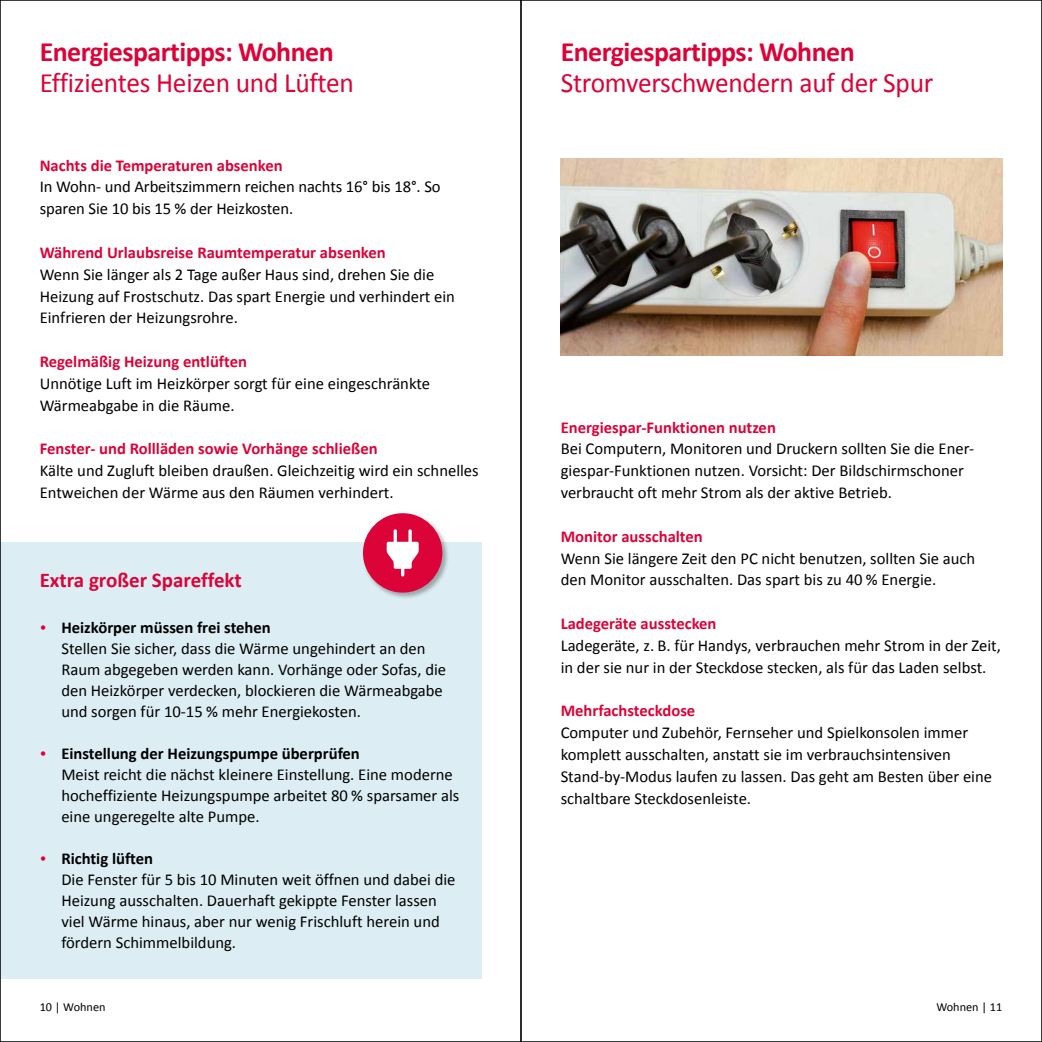
<style>
.page{position:relative;width:1042px;height:1042px;background:#fff}
.page>*{position:absolute;margin:0;border:0;box-sizing:border-box;transform-origin:0 0}
.t1{font:28px "Calibri";letter-spacing:-.01em;color:#dc0338}
.t2{font:700 28px "Calibri";letter-spacing:-.02em;color:#dc0338}
.t3{font:700 21px "Calibri";color:#dc0338}
.t4{font:16.62px/21.9px "Calibri";color:#000}
.t5{font:700 16.62px "Calibri";color:#dc0338}
.t6{font:12.25px "Calibri";color:#000}
.s1{color:#dc0338}
.s2{font-weight:700}
</style>
<div class="page">
<div style="left:0;top:542px;width:481px;height:436px;background:#dcedf3"></div>
<img style="left:561px;top:159px;width:441px;height:196px">
<div style="left:362px;top:512px;width:87px;height:88px;background:#000;opacity:.3"></div>
<div style="left:363px;top:513px;width:79px;height:79px;background:#dc0338;border-radius:50%"></div>
<svg style="left:387px;top:529px;width:32px;height:47px"></svg>
<h1 class="t2" style="left:40px;top:33px;width:296px">Energiespartipps: Wohnen</h1>
<h1 class="t1" style="left:40px;top:65px;width:316px">Effizientes Heizen und Lüften</h1>
<p class="t5" style="left:40px;top:154px;width:244px">Nachts die Temperaturen absenken</p>
<p class="t4" style="left:40px;top:176px;width:402px">In Wohn- und Arbeitszimmern reichen nachts 16° bis 18°. So sparen Sie 10 bis 15 % der Heizkosten.</p>
<p class="t5" style="left:40px;top:242px;width:348px">Während Urlaubsreise Raumtemperatur absenken</p>
<p class="t4" style="left:40px;top:263px;width:417px">Wenn Sie länger als 2 Tage außer Haus sind, drehen Sie die<br>Heizung auf Frostschutz. Das spart Energie und verhindert ein<br>Einfrieren der Heizungsrohre.</p>
<p class="t5" style="left:40px;top:351px;width:209px">Regelmäßig Heizung entlüften</p>
<p class="t4" style="left:40px;top:372px;width:392px">Unnötige Luft im Heizkörper sorgt für eine eingeschränkte<br>Wärmeabgabe in die Räume.</p>
<p class="t5" style="left:40px;top:438px;width:339px">Fenster- und Rollläden sowie Vorhänge schließen</p>
<p class="t4" style="left:40px;top:460px;width:440px">Kälte und Zugluft bleiben draußen. Gleichzeitig wird ein schnelles<br>Entweichen der Wärme aus den Räumen verhindert.</p>
<p class="t3" style="left:40px;top:567px;width:204px">Extra großer Spareffekt</p>
<p class="t4" style="left:61px;top:617px;width:386px;line-height:21px;text-indent:-22px"><span class="s1">•</span> <span class="s2">Heizkörper müssen frei stehen<br></span>Stellen Sie sicher, dass die Wärme ungehindert an den Raum abgegeben werden kann. Vorhänge oder Sofas, die den Heizkörper verdecken, blockieren die Wärmeabgabe und sorgen für 10-15 % mehr Energiekosten.</p>
<p class="t4" style="left:61px;top:743px;width:399px;line-height:21px;text-indent:-22px"><span class="s1">•</span> <span class="s2">Einstellung der Heizungspumpe überprüfen<br></span>Meist reicht die nächst kleinere Einstellung. Eine moderne hocheffiziente Heizungspumpe arbeitet 80 % sparsamer als eine ungeregelte alte Pumpe.</p>
<p class="t4" style="left:61px;top:848px;width:396px;line-height:21px;text-indent:-22px"><span class="s1">•</span> <span class="s2">Richtig lüften<br></span>Die Fenster für 5 bis 10 Minuten weit öffnen und dabei die Heizung ausschalten. Dauerhaft gekippte Fenster lassen viel Wärme hinaus, aber nur wenig Frischluft herein und fördern Schimmelbildung.</p>
<h1 class="t2" style="left:561px;top:33px;width:296px">Energiespartipps: Wohnen</h1>
<h1 class="t1" style="left:561px;top:65px;width:374px">Stromverschwendern auf der Spur</h1>
<p class="t5" style="left:561px;top:416px;width:217px">Energiespar-Funktionen nutzen</p>
<p class="t4" style="left:561px;top:438px;width:415px">Bei Computern, Monitoren und Druckern sollten Sie die Ener&shy;giespar-Funktionen nutzen. Vorsicht: Der Bildschirmschoner verbraucht oft mehr Strom als der aktive Betrieb.</p>
<p class="t5" style="left:561px;top:525px;width:144px">Monitor ausschalten</p>
<p class="t4" style="left:561px;top:547px;width:416px">Wenn Sie längere Zeit den PC nicht benutzen, sollten Sie auch den Monitor ausschalten. Das spart bis zu 40 % Energie.</p>
<p class="t5" style="left:561px;top:613px;width:157px">Ladegeräte ausstecken</p>
<p class="t4" style="left:561px;top:634px;width:442px">Ladegeräte, z. B. für Handys, verbrauchen mehr Strom in der Zeit, in der sie nur in der Steckdose stecken, als für das Laden selbst.</p>
<p class="t5" style="left:561px;top:700px;width:136px">Mehrfachsteckdose</p>
<p class="t4" style="left:561px;top:722px;width:433px">Computer und Zubehör, Fernseher und Spielkonsolen immer komplett ausschalten, anstatt sie im verbrauchsintensiven Stand-by-Modus laufen zu lassen. Das geht am Besten über eine schaltbare Steckdosenleiste.</p>
<p class="t6" style="left:40px;top:999px;width:67px">10 | Wohnen</p>
<p class="t6" style="left:936px;top:999px;width:67px">Wohnen | 11</p>
</div>
